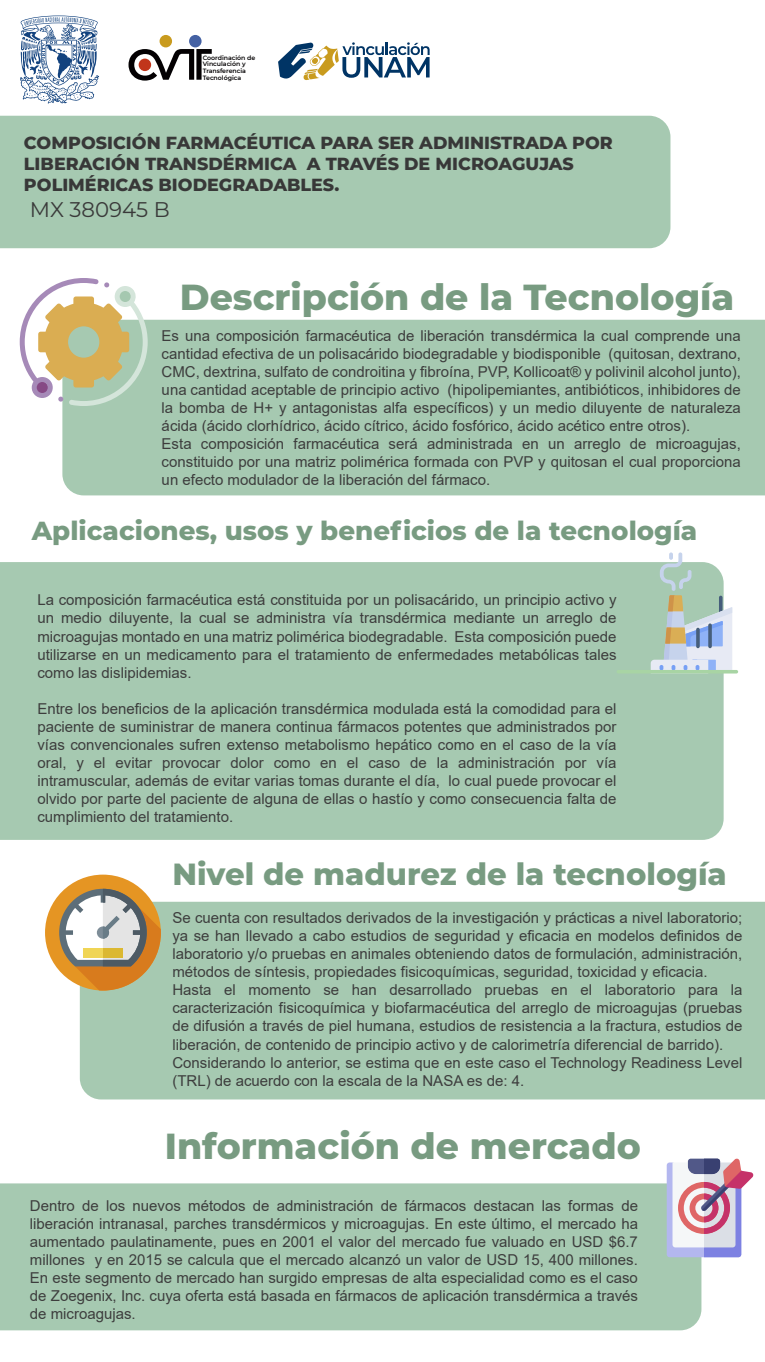
<style>
.page{position:relative;width:765px;height:1362px;background:#fff}
.page>*{position:absolute;margin:0;border:0;box-sizing:border-box;transform-origin:0 0}
.t1{font:800 36.25px "Montserrat";color:#789b81}
.t2{font:800 30.62px "Montserrat";color:#789b81}
.t3{font:800 26.12px "Montserrat";color:#789b81}
.t4{font:21.25px "Montserrat";color:#3a3a3a}
.t5{font:800 17.5px/21px "Montserrat";color:#383838}
.t6{font:15px/18px "Arial";color:#3d3d3d;text-align:justify}
.t7{font:600 6.25px/6.6px "Montserrat";color:#030002}
</style>
<div class="page">
<div style="left:0;top:116px;width:670px;height:132px;background:#a6c9b1"></div>
<div style="left:62px;top:320px;width:703px;height:175px;background:#a6c9b1"></div>
<svg style="left:20px;top:278px;width:128px;height:128px"></svg>
<div style="left:0;top:562px;width:724px;height:278px;background:#a6c9b1"></div>
<svg style="left:651px;top:552px;width:81px;height:118px;background:#bfd0cd"></svg>
<hr style="left:617px;top:670px;width:121px;height:3px;background:#a8d4a4;border-radius:2px">
<div style="left:80px;top:901px;width:685px;height:198px;background:#a6c9b1"></div>
<div style="left:45px;top:874px;width:116px;height:116px;background:#e59523;border-radius:50%"></div>
<svg style="left:59px;top:888px;width:102px;height:102px"></svg>
<div style="left:0;top:1183px;width:701px;height:147px;background:#a6c9b1"></div>
<svg style="left:667px;top:1158px;width:86px;height:99px"></svg>
<svg style="left:20px;top:16px;width:79px;height:88px"></svg>
<div style="left:160px;top:35px;width:12px;height:12px;background:#c99b1e;border-radius:50%"></div>
<div style="left:189px;top:35px;width:13px;height:12px;background:#4461a3;border-radius:50%"></div>
<svg style="left:129px;top:49px;width:83px;height:32px"></svg>
<svg style="left:278px;top:42px;width:152px;height:38px"></svg>
<p class="t7" style="left:203px;top:54px;width:54px">Coordinación de<br>Vinculación y<br>Transferencia<br>Tecnológica</p>
<p class="t5" style="left:24px;top:131px;width:590px">COMPOSICIÓN FARMACÉUTICA PARA SER ADMINISTRADA POR<br>LIBERACIÓN TRANSDÉRMICA A TRAVÉS DE MICROAGUJAS<br>POLIMÉRICAS BIODEGRADABLES.</p>
<h3 class="t4" style="left:30px;top:195px;width:141px">MX 380945 B</h3>
<h1 class="t1" style="left:180px;top:271px;width:556px">Descripción de la Tecnología</h1>
<p class="t6" style="left:162px;top:327px;width:581px;text-align:left">Es una composición farmacéutica de liberación transdérmica la cual comprende una cantidad efectiva de un polisacárido biodegradable y biodisponible (quitosan, dextrano, CMC, dextrina, sulfato de condroitina y fibroína, PVP, Kollicoat® y polivinil alcohol junto), una cantidad aceptable de principio activo (hipolipemiantes, antibióticos, inhibidores de la bomba de H+ y antagonistas alfa específicos) y un medio diluyente de naturaleza ácida (ácido clorhídrico, ácido cítrico, ácido fosfórico, ácido acético entre otros).<br>Esta composición farmacéutica será administrada en un arreglo de microagujas, constituido por una matriz polimérica formada con PVP y quitosan el cual proporciona un efecto modulador de la liberación del fármaco.</p>
<h3 class="t3" style="left:32px;top:511px;width:667px">Aplicaciones, usos y beneficios de la tecnología</h3>
<p class="t6" style="left:37px;top:591px;width:581px">La composición farmacéutica está constituida por un polisacárido, un principio activo y un medio diluyente, la cual se administra vía transdérmica mediante un arreglo de microagujas montado en una matriz polimérica biodegradable. Esta composición puede utilizarse en un medicamento para el tratamiento de enfermedades metabólicas tales como las dislipidemias.</p>
<p class="t6" style="left:37px;top:699px;width:581px">Entre los beneficios de la aplicación transdérmica modulada está la comodidad para el paciente de suministrar de manera continua fármacos potentes que administrados por vías convencionales sufren extenso metabolismo hepático como en el caso de la vía oral, y el evitar provocar dolor como en el caso de la administración por vía intramuscular, además de evitar varias tomas durante el día, lo cual puede provocar el olvido por parte del paciente de alguna de ellas o hastío y como consecuencia falta de cumplimiento del tratamiento.</p>
<h2 class="t2" style="left:172px;top:852px;width:556px">Nivel de madurez de la tecnología</h2>
<p class="t6" style="left:172px;top:909px;width:572px;text-align:left">Se cuenta con resultados derivados de la investigación y prácticas a nivel laboratorio; ya se han llevado a cabo estudios de seguridad y eficacia en modelos definidos de laboratorio y/o pruebas en animales obteniendo datos de formulación, administración, métodos de síntesis, propiedades fisicoquímicas, seguridad, toxicidad y eficacia.<br>Hasta el momento se han desarrollado pruebas en el laboratorio para la caracterización fisicoquímica y biofarmacéutica del arreglo de microagujas (pruebas de difusión a través de piel humana, estudios de resistencia a la fractura, estudios de liberación, de contenido de principio activo y de calorimetría diferencial de barrido).<br>Considerando lo anterior, se estima que en este caso el Technology Readiness Level (TRL) de acuerdo con la escala de la NASA es de: 4.</p>
<h1 class="t1" style="left:165px;top:1119px;width:478px">Información de mercado</h1>
<p class="t6" style="left:30px;top:1196px;width:610px">Dentro de los nuevos métodos de administración de fármacos destacan las formas de liberación intranasal, parches transdérmicos y microagujas. En este último, el mercado ha aumentado paulatinamente, pues en 2001 el valor del mercado fue valuado en USD $6.7 millones y en 2015 se calcula que el mercado alcanzó un valor de USD 15, 400 millones.<br>En este segmento de mercado han surgido empresas de alta especialidad como es el caso de Zoegenix, Inc. cuya oferta está basada en fármacos de aplicación transdérmica a través de microagujas.</p>
</div>
